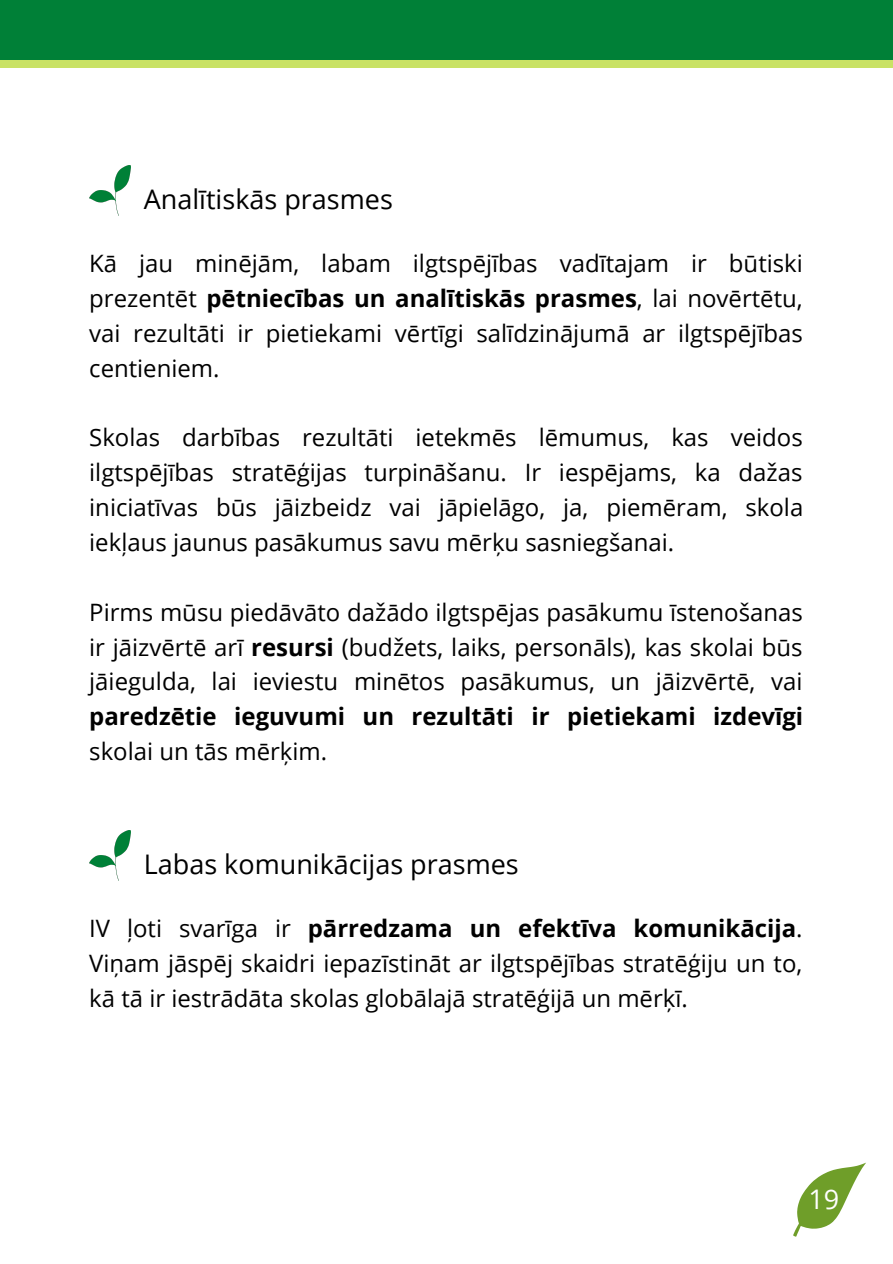
<style>
.page{position:relative;width:893px;height:1264px;background:#fff}
.page>*{position:absolute;margin:0;border:0;box-sizing:border-box;transform-origin:0 0}
.t1{font:27px "Open Sans";color:#000}
.t2{font:27px "Open Sans";color:#fff}
.t3{font:24px/34.8px "Open Sans";color:#000;text-align:justify}
.t4{font:700 24px "Open Sans";color:#000}
.s1{font-weight:700}
</style>
<div class="page">
<img style="left:89px;top:165px;width:42px;height:50px">
<img style="left:89px;top:830px;width:42px;height:50px">
<div style="left:0;top:0;width:892px;height:68px;background:#c9e265"></div>
<div style="left:0;top:0;width:892px;height:60px;background:#008037"></div>
<svg style="left:793px;top:1162px;width:73px;height:74px"></svg>
<p class="t1" style="left:144px;top:180px;width:250px">Analītiskās prasmes</p>
<p class="t3" style="left:89px;top:245px;width:715px">Kā jau minējām, labam ilgtspējības vadītajam ir būtiski prezentēt <span class="s1">pētniecības un analītiskās prasmes</span>, lai novērtētu, vai rezultāti ir pietiekami vērtīgi salīdzinājumā ar ilgtspējības centieniem.</p>
<p class="t3" style="left:89px;top:419px;width:715px">Skolas darbības rezultāti ietekmēs lēmumus, kas veidos ilgtspējības stratēģijas turpināšanu. Ir iespējams, ka dažas iniciatīvas būs jāizbeidz vai jāpielāgo, ja, piemēram, skola iekļaus jaunus pasākumus savu mērķu sasniegšanai.</p>
<p class="t3" style="left:89px;top:594px;width:715px">Pirms mūsu piedāvāto dažādo ilgtspējas pasākumu īstenošanas ir jāizvērtē arī <span class="s1">resursi</span> (budžets, laiks, personāls), kas skolai būs jāiegulda, lai ieviestu minētos pasākumus, un jāizvērtē, vai</p>
<p class="t4" style="left:89px;top:699px;width:715px">paredzētie ieguvumi un rezultāti ir pietiekami izdevīgi</p>
<p class="t3" style="left:89px;top:733px;width:239px">skolai un tās mērķim.</p>
<p class="t1" style="left:144px;top:845px;width:376px">Labas komunikācijas prasmes</p>
<p class="t3" style="left:89px;top:910px;width:714px">IV ļoti svarīga ir <span class="s1">pārredzama un efektīva komunikācija</span>.<br>Viņam jāspēj skaidri iepazīstināt ar ilgtspējības stratēģiju un to, kā tā ir iestrādāta skolas globālajā stratēģijā un mērķī.</p>
<p class="t2" style="left:808px;top:1180px;width:32px">19</p>
</div>
